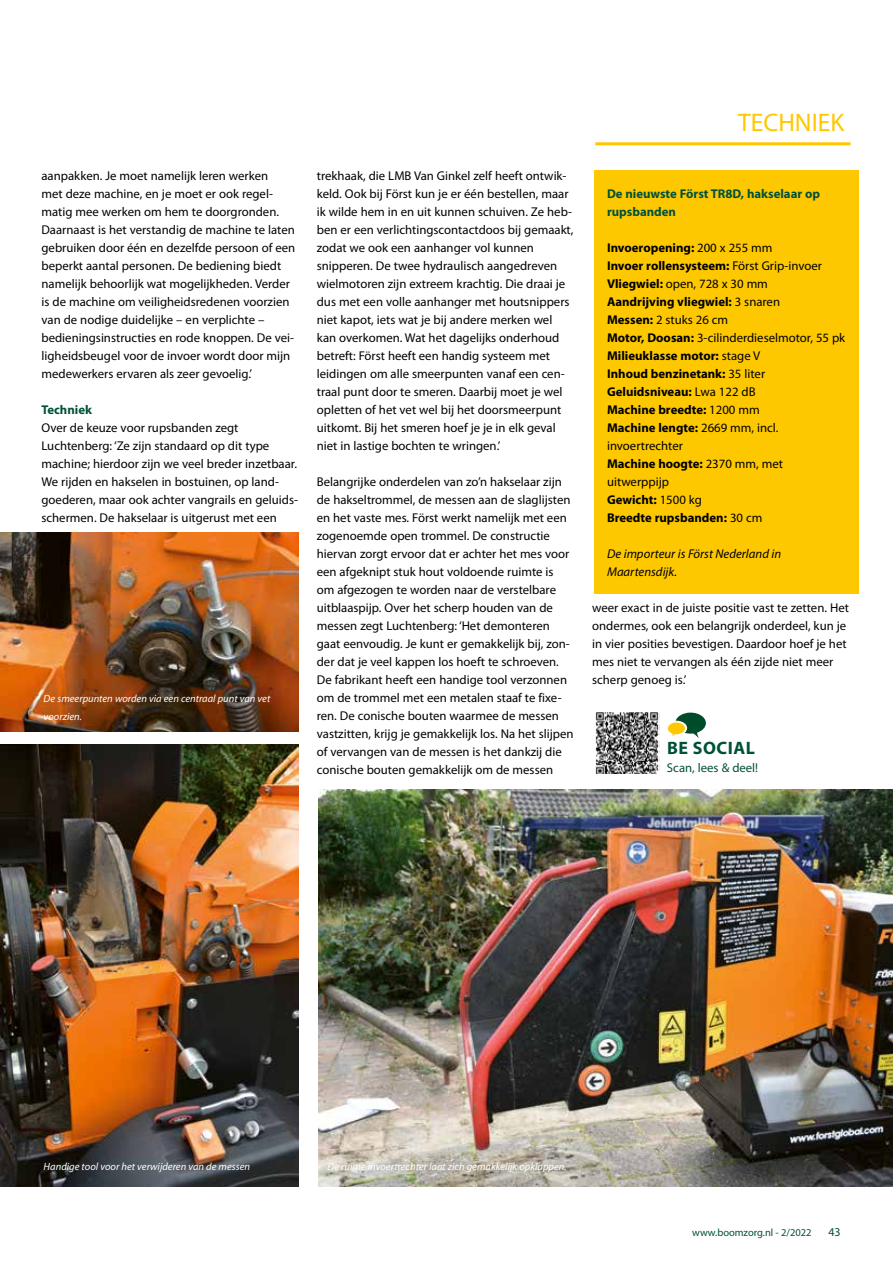
<style>
.page{position:relative;width:893px;height:1263px;background:#fff}
.page>*{position:absolute;margin:0;border:0;box-sizing:border-box;transform-origin:0 0}
.t1{font:25.5px "Myriad Pro";color:#fec800}
.t2{font:700 18px "Myriad Pro";letter-spacing:.03em;color:#005139}
.t3{font:12.75px/18px "Myriad Pro";color:#000}
.t4{font:700 12.75px/18px "Myriad Pro";color:#000}
.t5{font:700 12.75px/18px "Myriad Pro";color:#005139}
.t6{font:italic 12.75px/18px "Myriad Pro";color:#000}
.t7{font:12.75px "Myriad Pro";color:#005139}
.t8{font:12px "Myriad Pro";color:#005139}
.t9{font:italic 10.5px/18px "Myriad Pro";color:#fff}
.t10{font:10.5px "Myriad Pro";color:#005139}
.s1{font-weight:400}
</style>
<div class="page">
<hr style="left:595px;top:142px;width:255px;height:3px;background:#fec800">
<img style="left:0;top:745px;width:299px;height:441px">
<img style="left:0;top:532px;width:299px;height:199px">
<div style="left:594px;top:170px;width:264px;height:424px;background:#fec800"></div>
<img style="left:0;top:170px;width:1px;height:383px">
<img style="left:319px;top:789px;width:574px;height:397px">
<img style="left:595px;top:712px;width:65px;height:62px">
<svg style="left:668px;top:713px;width:38px;height:25px"></svg>
<p class="t3" style="left:41px;top:167px;width:255px">aanpakken. Je moet namelijk leren werken<br>met deze machine, en je moet er ook regel&shy;matig mee werken om hem te doorgronden.<br>Daarnaast is het verstandig de machine te laten gebruiken door één en dezelfde persoon of een beperkt aantal personen. De bediening biedt namelijk behoorlijk wat mogelijkheden. Verder is de machine om veiligheidsredenen voorzien van de nodige duidelijke – en verplichte – bedieningsinstructies en rode knoppen. De vei&shy;ligheidsbeugel voor de invoer wordt door mijn medewerkers ervaren als zeer gevoelig.’</p>
<p class="t5" style="left:41px;top:400px;width:52px">Techniek</p>
<p class="t3" style="left:41px;top:419px;width:258px">Over de keuze voor rupsbanden zegt Luchtenberg: ‘Ze zijn standaard op dit type machine; hierdoor zijn we veel breder inzetbaar.<br>We rijden en hakselen in bostuinen, op land&shy;goederen, maar ook achter vangrails en geluids&shy;schermen. De hakselaar is uitgerust met een</p>
<p class="t9" style="left:44px;top:689px;width:228px">De smeerpunten worden via een centraal punt van vet voorzien.</p>
<p class="t3" style="left:317px;top:167px;width:258px">trekhaak, die LMB Van Ginkel zelf heeft ontwik&shy;keld. Ook bij Först kun je er één bestellen, maar ik wilde hem in en uit kunnen schuiven. Ze heb&shy;ben er een verlichtingscontactdoos bij gemaakt, zodat we ook een aanhanger vol kunnen snipperen. De twee hydraulisch aangedreven wielmotoren zijn extreem krachtig. Die draai je dus met een volle aanhanger met houtsnippers niet kapot, iets wat je bij andere merken wel kan overkomen. Wat het dagelijks onderhoud betreft: Först heeft een handig systeem met leidingen om alle smeerpunten vanaf een cen&shy;traal punt door te smeren. Daarbij moet je wel opletten of het vet wel bij het doorsmeerpunt uitkomt. Bij het smeren hoef je je in elk geval niet in lastige bochten te wringen.’</p>
<p class="t3" style="left:317px;top:473px;width:258px">Belangrijke onderdelen van zo’n hakselaar zijn de hakseltrommel, de messen aan de slaglijsten en het vaste mes. Först werkt namelijk met een zogenoemde open trommel. De constructie hiervan zorgt ervoor dat er achter het mes voor een afgeknipt stuk hout voldoende ruimte is om afgezogen te worden naar de verstelbare uitblaaspijp. Over het scherp houden van de messen zegt Luchtenberg: ‘Het demonteren gaat eenvoudig. Je kunt er gemakkelijk bij, zon&shy;der dat je veel kappen los hoeft te schroeven.<br>De fabrikant heeft een handige tool verzonnen om de trommel met een metalen staaf te fixe&shy;ren. De conische bouten waarmee de messen vastzitten, krijg je gemakkelijk los. Na het slijpen of vervangen van de messen is het dankzij die conische bouten gemakkelijk om de messen</p>
<h1 class="t1" style="left:738px;top:107px;width:107px">TECHNIEK</h1>
<p class="t5" style="left:607px;top:184px;width:215px">De nieuwste Först TR8D, hakselaar op rupsbanden</p>
<p class="t4" style="left:607px;top:238px;width:240px">Invoeropening: <span class="s1">200 x 255 mm<br></span>Invoer rollensysteem: <span class="s1">Först Grip-invoer<br></span>Vliegwiel: <span class="s1">open, 728 x 30 mm<br></span>Aandrijving vliegwiel: <span class="s1">3 snaren<br></span>Messen: <span class="s1">2 stuks 26 cm<br></span>Motor, Doosan: <span class="s1">3-cilinderdieselmotor, 55 pk<br></span>Milieuklasse motor: <span class="s1">stage V<br></span>Inhoud benzinetank: <span class="s1">35 liter<br></span>Geluidsniveau: <span class="s1">Lwa 122 dB<br></span>Machine breedte: <span class="s1">1200 mm<br></span>Machine lengte: <span class="s1">2669 mm, incl. invoertrechter<br></span>Machine hoogte: <span class="s1">2370 mm, met uitwerppijp<br></span>Gewicht: <span class="s1">1500 kg<br></span>Breedte rupsbanden: <span class="s1">30 cm</span></p>
<p class="t6" style="left:607px;top:545px;width:176px">De importeur is Först Nederland in<br>Maartensdijk.</p>
<p class="t3" style="left:592px;top:599px;width:258px">weer exact in de juiste positie vast te zetten. Het ondermes, ook een belangrijk onderdeel, kun je in vier posities bevestigen. Daardoor hoef je het mes niet te vervangen als één zijde niet meer scherp genoeg is.’</p>
<h2 class="t2" style="left:667px;top:736px;width:89px">BE SOCIAL</h2>
<p class="t7" style="left:667px;top:760px;width:93px">Scan, lees &amp; deel!</p>
<p class="t9" style="left:44px;top:1157px;width:208px">Handige tool voor het verwijderen van de messen</p>
<p class="t9" style="left:327px;top:1157px;width:241px">De ruime invoertrechter laat zich gemakkelijk opklappen.</p>
<p class="t10" style="left:692px;top:1226px;width:121px">www.boomzorg.nl - 2/2022</p>
<p class="t8" style="left:828px;top:1224px;width:14px">43</p>
</div>
